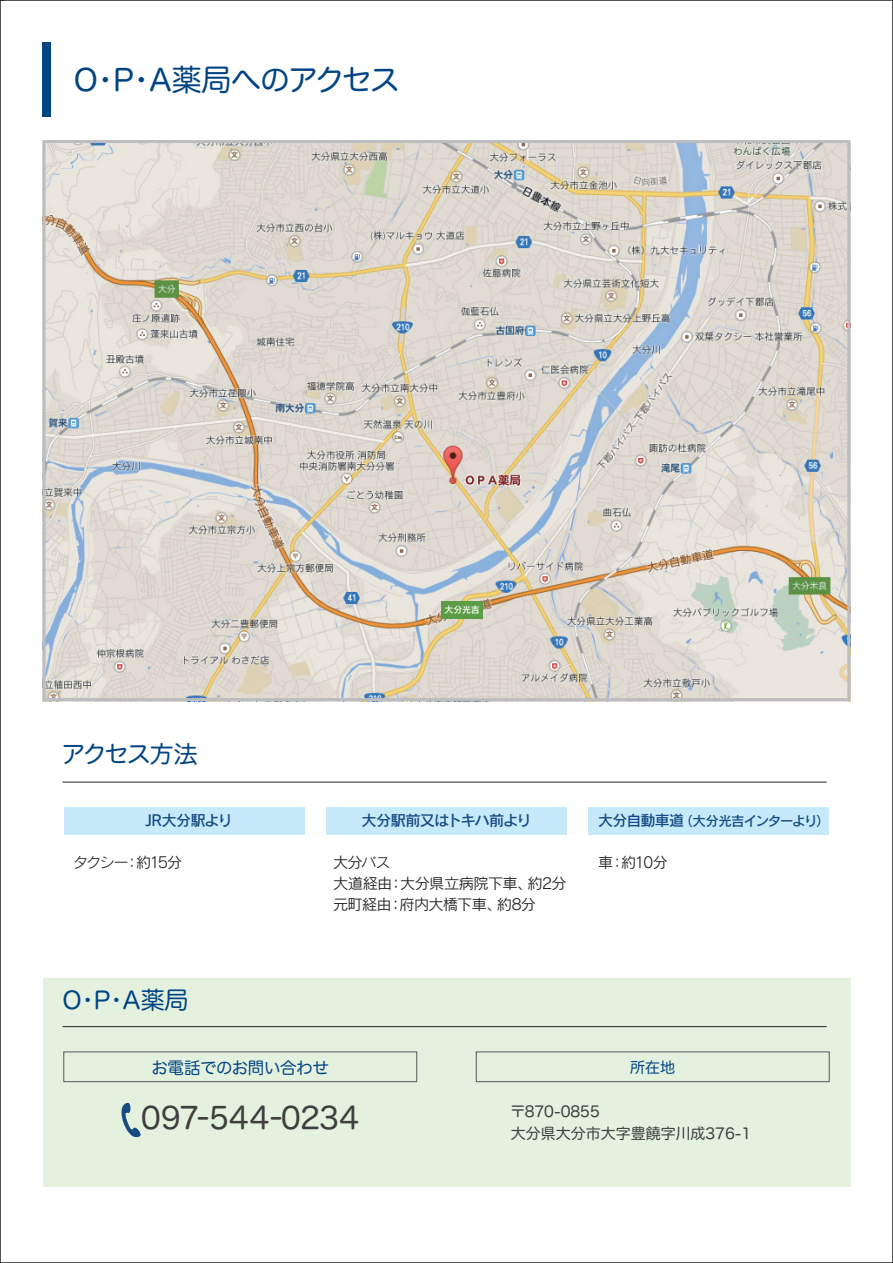
<style>
.page{position:relative;width:893px;height:1263px;background:#fff}
.page>*{position:absolute;margin:0;border:0;box-sizing:border-box;transform-origin:0 0}
.t1{font:30px "Hira Maru Pro W4";letter-spacing:-.05em;color:#004483}
.t2{font:30px "Hira Maru Pro W4";letter-spacing:.005em;color:#3e3e3f}
.t3{font:24px "Hira Maru Pro W4";letter-spacing:-.035em;color:#004483}
.t4{font:16.5px "Hira Maru Pro W4";letter-spacing:-.025em;color:#004483}
.t5{font:15px/21px "Rodin Pro M";letter-spacing:-.055em;color:#231f20}
.t6{font:15px/22.5px "Hira Maru Pro W4";color:#3e3e3f}
.t7{font:15px "Rodin Pro DB";letter-spacing:-.07em;color:#174b82}
.t8{font:15px "Rodin Pro M";letter-spacing:-.11em;color:#231f20}
.t9{font:15px "Rodin Pro DB";letter-spacing:-.05em;color:#174b82}
.t10{font:15px "Hira Maru Pro W4";color:#004483}
.t11{font:13.5px "Rodin Pro DB";letter-spacing:-.085em;color:#174b82}
.t12{font:9px "Rodin Pro DB";color:#fff}
.s1{font-size:15px}
</style>
<div class="page">
<div style="left:64px;top:807px;width:240px;height:28px;background:#c6eafa"></div>
<div style="left:326px;top:807px;width:240px;height:28px;background:#c6eafa"></div>
<div style="left:588px;top:807px;width:240px;height:28px;background:#c6eafa"></div>
<div style="left:43px;top:978px;width:807px;height:209px;background:#e4f1de"></div>
<div style="left:64px;top:1052px;width:353px;height:30px;border:1px solid #57585a"></div>
<div style="left:476px;top:1052px;width:353px;height:30px;border:1px solid #57585a"></div>
<svg style="left:121px;top:1102px;width:20px;height:35px"></svg>
<hr style="left:62px;top:1026px;width:764px;height:1px;background:#231f20">
<hr style="left:62px;top:782px;width:764px;height:1px;background:#231f20">
<div style="left:43px;top:43px;width:8px;height:74px;background:#004483"></div>
<svg style="left:43px;top:140px;width:807px;height:561px;background:#d7d3cb"></svg>
<h1 class="t1" style="left:74px;top:54px;width:327px">O・P・A薬局へのアクセス</h1>
<p class="t12" style="left:445px;top:604px;width:37px">大分光吉</p>
<h2 class="t3" style="left:61px;top:733px;width:138px">アクセス方法</h2>
<p class="t7" style="left:362px;top:811px;width:172px">大分駅前又はトキハ前より</p>
<p class="t9" style="left:145px;top:811px;width:89px">JR大分駅より</p>
<p class="t8" style="left:73px;top:853px;width:111px">タクシー：約15分</p>
<p class="t5" style="left:333px;top:851px;width:235px">大分バス<br>大道経由：大分県立病院下車、約2分元町経由：府内大橋下車、約8分</p>
<h2 class="t3" style="left:62px;top:979px;width:128px">O・P・A薬局</h2>
<p class="t11" style="left:598px;top:812px;width:233px"><span class="s1">大分自動車道</span>（大分光吉インターより）</p>
<p class="t5" style="left:598px;top:851px;width:71px">車：約10分</p>
<p class="t4" style="left:151px;top:1053px;width:179px">お電話でのお問い合わせ</p>
<p class="t10" style="left:630px;top:1055px;width:46px">所在地</p>
<p class="t6" style="left:510px;top:1099px;width:242px">〒870-0855<br>大分県大分市大字豊饒字川成376-1</p>
<h1 class="t2" style="left:141px;top:1092px;width:219px">097-544-0234</h1>
</div>
